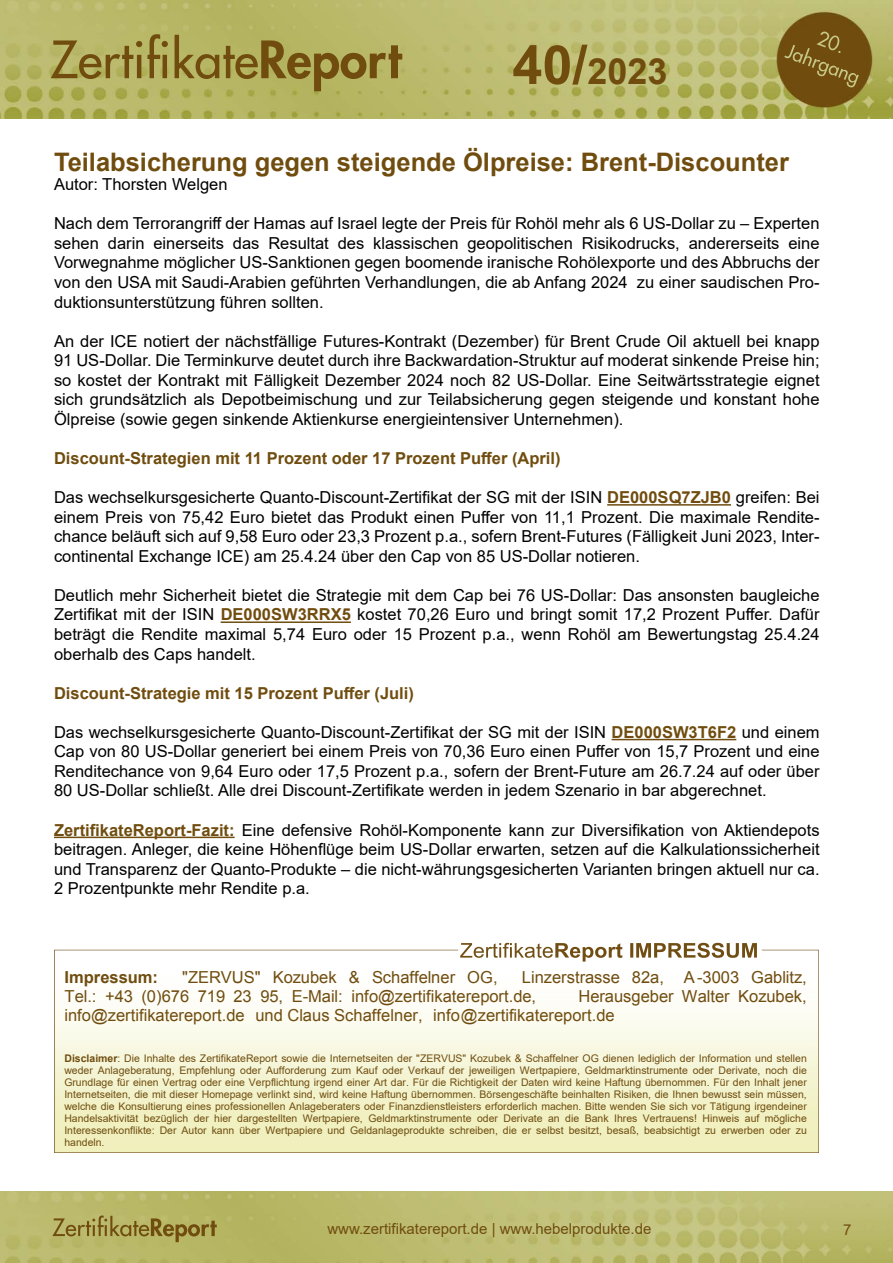
<style>
.page{position:relative;width:893px;height:1263px;background:#fff}
.page>*{position:absolute;margin:0;border:0;box-sizing:border-box;transform-origin:0 0}
.t1{font:700 36px "Arial";color:#704d0f}
.t2{font:700 25.5px "Arial";color:#704d0f}
.t3{font:16.5px/19.5px "Arial";color:#000;text-align:justify}
.t4{font:16.5px/19px "Arial";color:#704d0f}
.t5{font:700 16.5px "Arial";color:#704d0f}
.t6{font:15px "Arial";color:#704d0f}
.t7{font:10.5px/12px "Arial";color:#704d0f;text-align:justify}
.s1{font-size:54px}
.s2{font-weight:700;color:#704d0f}
.s3{font-weight:700}
</style>
<div class="page">
<img style="left:0;top:1192px;width:893px;height:71px">
<img style="left:0;top:0;width:893px;height:119px">
<hr style="left:607px;top:504px;width:124px;height:2px;background:#704d0f">
<hr style="left:221px;top:621px;width:130px;height:2px;background:#704d0f">
<hr style="left:612px;top:739px;width:124px;height:1px;background:#704d0f">
<hr style="left:54px;top:837px;width:181px;height:1px;background:#704d0f">
<img style="left:54px;top:942px;width:765px;height:210px">
<img style="left:503px;top:943px;width:254px;height:15px">
<h1 class="t1" style="left:512px;top:46px;width:157px"><span class="s1">40/</span>2023</h1>
<h2 class="t2" style="left:54px;top:144px;width:736px">Teilabsicherung gegen steigende Ölpreise: Brent-Discounter</h2>
<p class="t3" style="left:54px;top:175px;width:175px">Autor: Thorsten Welgen</p>
<p class="t3" style="left:54px;top:214px;width:767px">Nach dem Terrorangriff der Hamas auf Israel legte der Preis für Rohöl mehr als 6 US-Dollar zu – Experten sehen darin einerseits das Resultat des klassischen geopolitischen Risikodrucks, andererseits eine Vorwegnahme möglicher US-Sanktionen gegen boomende iranische Rohölexporte und des Abbruchs der von den USA mit Saudi-Arabien geführten Verhandlungen, die ab Anfang 2024 zu einer saudischen Pro&shy;duktionsunterstützung führen sollten.</p>
<p class="t3" style="left:54px;top:331px;width:767px">An der ICE notiert der nächstfällige Futures-Kontrakt (Dezember) für Brent Crude Oil aktuell bei knapp 91 US-Dollar. Die Terminkurve deutet durch ihre Backwardation-Struktur auf moderat sinkende Preise hin; so kostet der Kontrakt mit Fälligkeit Dezember 2024 noch 82 US-Dollar. Eine Seitwärtsstrategie eignet sich grundsätzlich als Depotbeimischung und zur Teilabsicherung gegen steigende und konstant hohe Ölpreise (sowie gegen sinkende Aktienkurse energieintensiver Unternehmen).</p>
<p class="t5" style="left:54px;top:446px;width:508px">Discount-Strategien mit 11 Prozent oder 17 Prozent Puffer (April)</p>
<p class="t3" style="left:54px;top:487px;width:767px">Das wechselkursgesicherte Quanto-Discount-Zertifikat der SG mit der ISIN <span class="s2">DE000SQ7ZJB0</span> greifen: Bei einem Preis von 75,42 Euro bietet das Produkt einen Puffer von 11,1 Prozent. Die maximale Rendite&shy;chance beläuft sich auf 9,58 Euro oder 23,3 Prozent p.a., sofern Brent-Futures (Fälligkeit Juni 2023, Inter&shy;continental Exchange ICE) am 25.4.24 über den Cap von 85 US-Dollar notieren.</p>
<p class="t3" style="left:54px;top:585px;width:767px">Deutlich mehr Sicherheit bietet die Strategie mit dem Cap bei 76 US-Dollar: Das ansonsten baugleiche Zertifikat mit der ISIN <span class="s2">DE000SW3RRX5</span> kostet 70,26 Euro und bringt somit 17,2 Prozent Puffer. Dafür beträgt die Rendite maximal 5,74 Euro oder 15 Prozent p.a., wenn Rohöl am Bewertungstag 25.4.24 oberhalb des Caps handelt.</p>
<p class="t5" style="left:54px;top:681px;width:361px">Discount-Strategie mit 15 Prozent Puffer (Juli)</p>
<p class="t3" style="left:54px;top:722px;width:767px">Das wechselkursgesicherte Quanto-Discount-Zertifikat der SG mit der ISIN <span class="s2">DE000SW3T6F2</span> und einem Cap von 80 US-Dollar generiert bei einem Preis von 70,36 Euro einen Puffer von 15,7 Prozent und eine Renditechance von 9,64 Euro oder 17,5 Prozent p.a., sofern der Brent-Future am 26.7.24 auf oder über 80 US-Dollar schließt. Alle drei Discount-Zertifikate werden in jedem Szenario in bar abgerechnet.</p>
<p class="t3" style="left:54px;top:820px;width:767px"><span class="s2">ZertifikateReport-Fazit:</span> Eine defensive Rohöl-Komponente kann zur Diversifikation von Aktiendepots beitragen. Anleger, die keine Höhenflüge beim US-Dollar erwarten, setzen auf die Kalkulationssicherheit und Transparenz der Quanto-Produkte – die nicht-währungsgesicherten Varianten bringen aktuell nur ca.<br>2 Prozentpunkte mehr Rendite p.a.</p>
<p class="t5" style="left:64px;top:966px;width:95px">Impressum:</p>
<p class="t4" style="left:182px;top:968px;width:317px">"ZERVUS" Kozubek &amp; Schaffelner OG,</p>
<p class="t4" style="left:64px;top:968px;width:744px;text-indent:458px">Linzerstrasse 82a, A-3003 Gablitz,<br>Tel.: +43 (0)676 719 23 95, E-Mail: info@zertifikatereport.de,</p>
<p class="t4" style="left:64px;top:987px;width:744px;text-indent:514px">Herausgeber Walter Kozubek, info@zertifikatereport.de und Claus Schaffelner, info@zertifikatereport.de</p>
<p class="t7" style="left:64px;top:1052px;width:744px"><span class="s3">Disclaimer</span>: Die Inhalte des ZertifikateReport sowie die Internetseiten der "ZERVUS" Kozubek &amp; Schaffelner OG dienen lediglich der Information und stellen weder Anlageberatung, Empfehlung oder Aufforderung zum Kauf oder Verkauf der jeweiligen Wertpapiere, Geldmarktinstrumente oder Derivate, noch die Grundlage für einen Vertrag oder eine Verpflichtung irgend einer Art dar. Für die Richtigkeit der Daten wird keine Haftung übernommen. Für den Inhalt jener Internetseiten, die mit dieser Homepage verlinkt sind, wird keine Haftung übernommen. Börsengeschäfte beinhalten Risiken, die Ihnen bewusst sein müssen, welche die Konsultierung eines professionellen Anlageberaters oder Finanzdienstleisters erforderlich machen. Bitte wenden Sie sich vor Tätigung irgendeiner Handelsaktivität bezüglich der hier dargestellten Wertpapiere, Geldmarktinstrumente oder Derivate an die Bank Ihres Vertrauens! Hinweis auf mögliche Interessenkonflikte: Der Autor kann über Wertpapiere und Geldanlageprodukte schreiben, die er selbst besitzt, besaß, beabsichtigt zu erwerben oder zu handeln.</p>
<p class="t6" style="left:327px;top:1218px;width:326px">www.zertifikatereport.de | www.hebelprodukte.de</p>
<p class="t6" style="left:843px;top:1219px;width:10px">7</p>
</div>
